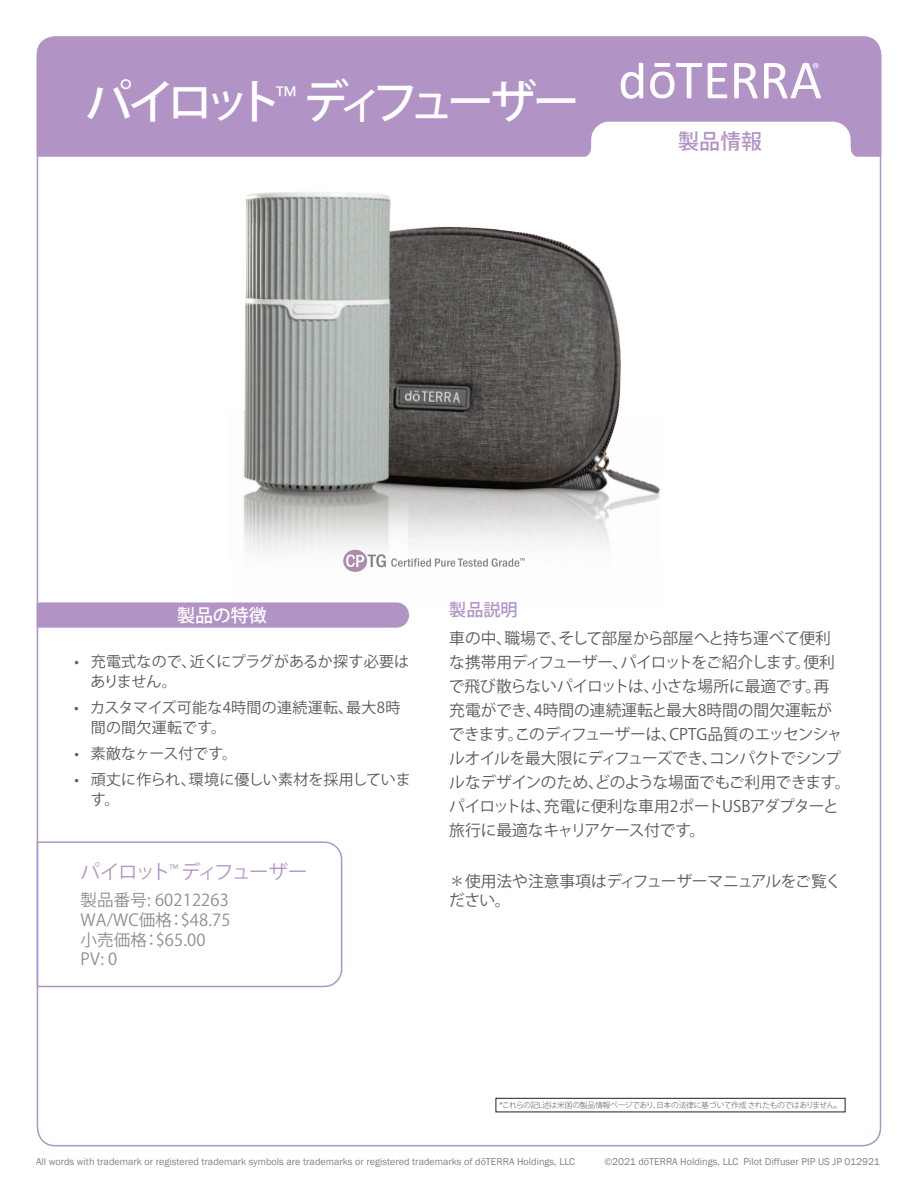
<style>
.page{position:relative;width:918px;height:1188px;background:#fff}
.page>*{position:absolute;margin:0;border:0;box-sizing:border-box;transform-origin:0 0}
.t1{font:500 46.5px "Koz Go Pro";letter-spacing:-.175em;color:#fff}
.t2{font:500 21px "Koz Go Pro";color:#b194c5}
.t3{font:19.5px "Koz Go Pro";letter-spacing:-.085em;color:#b194c5}
.t4{font:500 18px "Koz Go Pro";letter-spacing:-.005em;color:#fff}
.t5{font:500 17.1px "Koz Go Pro";color:#b194c5}
.t6{font:16.5px/19.8px "Koz Go Pro";letter-spacing:.01em;color:#8d8f92}
.t7{font:15.75px/24px "Koz Go Pro";letter-spacing:-.02em;color:#5a5a5d}
.t8{font:15px/19.5px "Koz Go Pro";color:#5a5a5d}
.t9{font:15px/19.5px "Koz Go Pro";letter-spacing:.02em;color:#5a5a5d}
.t10{font:15px "Koz Go Pro";letter-spacing:-.005em;color:#5a5a5d}
.t11{font:10.2px "Franklin Gothic";color:#808285}
.t12{font:300 7.8px "Koz Go Pro";letter-spacing:-.035em;color:#57585a}
</style>
<div class="page">
<div style="left:37px;top:36px;width:844px;height:121px;background:#b194c5"></div>
<svg style="left:734px;top:63px;width:24px;height:35px"></svg>
<svg style="left:708px;top:63px;width:19px;height:35px"></svg>
<svg style="left:650px;top:63px;width:52px;height:35px"></svg>
<svg style="left:621px;top:63px;width:22px;height:36px"></svg>
<svg style="left:764px;top:63px;width:57px;height:35px"></svg>
<svg style="left:581px;top:122px;width:280px;height:35px"></svg>
<img style="left:243px;top:192px;width:417px;height:360px">
<svg style="left:37px;top:602px;width:372px;height:26px;background:#b397c7"></svg>
<svg style="left:36px;top:841px;width:307px;height:147px"></svg>
<div style="left:496px;top:1098px;width:349px;height:14px;border:1px solid #231f20"></div>
<svg style="left:343px;top:550px;width:182px;height:22px"></svg>
<h1 class="t1" style="left:85px;top:72px;width:496px">パイロット<sup>™</sup> ディフューザー</h1>
<h2 class="t2" style="left:678px;top:128px;width:85px">製品情報</h2>
<p class="t4" style="left:177px;top:604px;width:91px">製品の特徴</p>
<p class="t8" style="left:90px;top:653px;width:320px;text-indent:-16px">• 充電式なので、近くにプラグがあるか探す必要はありません。</p>
<p class="t9" style="left:91px;top:698px;width:311px;text-indent:-17px">• カスタマイズ可能な4時間の連続運転、最大8時間の間欠運転です。</p>
<p class="t10" style="left:75px;top:744px;width:164px">• 素敵なヶース付です。</p>
<p class="t8" style="left:91px;top:770px;width:321px;text-indent:-16px">• 頑丈に作られ、環境に優しい素材を採用しています。</p>
<p class="t3" style="left:81px;top:859px;width:228px">パイロット<sup>™</sup> ディフューザー</p>
<p class="t6" style="left:81px;top:890px;width:151px">製品番号: 60212263<br>WA/WC価格：$48.75小売価格：$65.00<br>PV: 0</p>
<p class="t5" style="left:449px;top:599px;width:70px">製品説明</p>
<p class="t7" style="left:449px;top:626px;width:403px">車の中、職場で、そして部屋から部屋へと持ち運べて便利<br>な携帯用ディフューザー、パイロットをご紹介します。便利で飛び散らないパイロットは、小さな場所に最適です。再<br>充電ができ、4時間の連続運転と最大8時間の間欠運転ができます。このディフューザーは、CPTG品質のエッセンシャルオイルを最大限にディフューズでき、コンパクトでシンプルなデザインのため、どのような場面でもご利用できます。パイロットは、充電に便利な車用2ポートUSBアダプターと旅行に最適なキャリアケース付です。</p>
<p class="t7" style="left:449px;top:872px;width:394px;line-height:18.9px">＊使用法や注意事項はディフューザーマニュアルをご覧ください。</p>
<p class="t12" style="left:500px;top:1100px;width:344px">*これらの記L述は米国の製品情報ページであり、日本の法律に基づいて作成 されたものではありません。</p>
<p class="t11" style="left:36px;top:1155px;width:540px">All words with trademark or registered trademark symbols are trademarks or registered trademarks of dōTERRA Holdings, LLC</p>
<p class="t11" style="left:604px;top:1155px;width:277px">©2021 dōTERRA Holdings, LLC Pilot Diffuser PIP US JP 012921</p>
</div>
